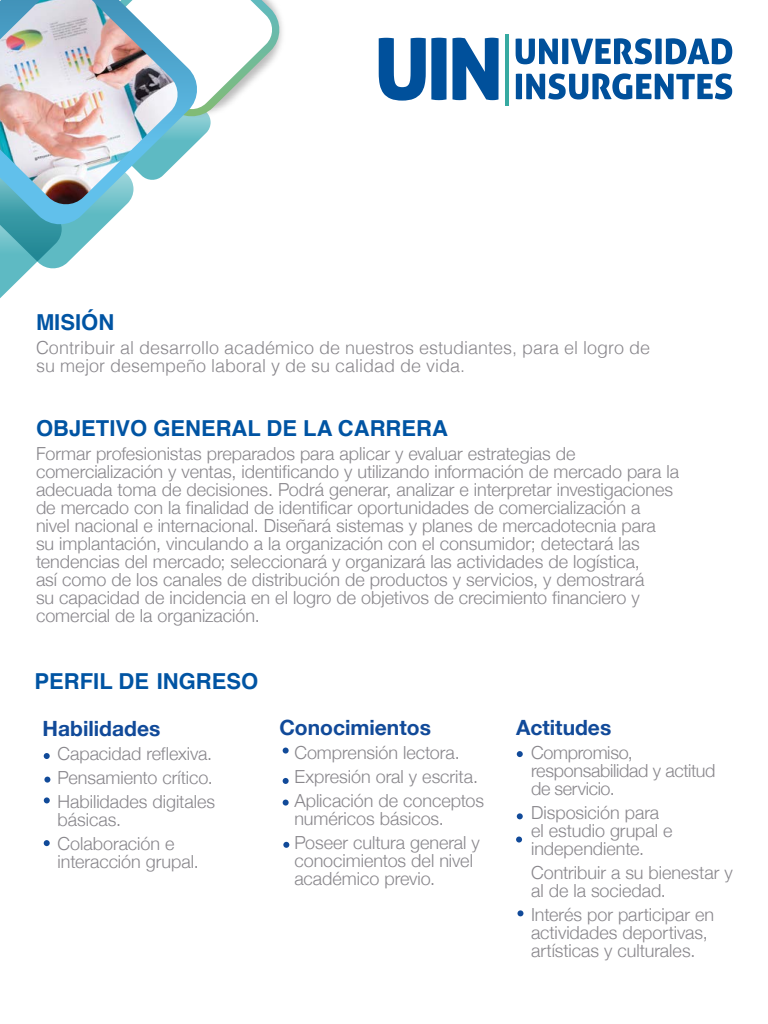
<style>
.page{position:relative;width:768px;height:1024px;background:#fff}
.page>*{position:absolute;margin:0;border:0;box-sizing:border-box;transform-origin:0 0}
.t1{font:700 22px "Helvetica";color:#0054a3}
.t2{font:700 21px "Helvetica Neue";color:#114a99}
.t3{font:300 18px/18px "Helvetica Neue";color:#89878c}
.t4{font:300 18px/18px "Helvetica";color:#89878c}
.t5{font:300 18px/18px "Helvetica Neue";letter-spacing:-.02em;color:#89878c}
</style>
<div class="page">
<svg style="left:516px;top:38px;width:216px;height:26px"></svg>
<svg style="left:516px;top:73px;width:216px;height:27px"></svg>
<svg style="left:379px;top:38px;width:68px;height:63px"></svg>
<svg style="left:453px;top:38px;width:46px;height:62px"></svg>
<hr style="left:505px;top:34px;width:3px;height:72px;background:#37aaa1">
<svg style="left:44px;top:753px;width:6px;height:6px"></svg>
<svg style="left:44px;top:777px;width:6px;height:6px"></svg>
<svg style="left:44px;top:840px;width:6px;height:6px"></svg>
<svg style="left:44px;top:797px;width:6px;height:6px"></svg>
<svg style="left:283px;top:748px;width:6px;height:6px"></svg>
<svg style="left:283px;top:842px;width:6px;height:6px"></svg>
<svg style="left:283px;top:778px;width:6px;height:6px"></svg>
<svg style="left:283px;top:800px;width:6px;height:6px"></svg>
<svg style="left:517px;top:751px;width:6px;height:6px"></svg>
<svg style="left:517px;top:910px;width:6px;height:6px"></svg>
<svg style="left:517px;top:813px;width:6px;height:6px"></svg>
<svg style="left:516px;top:837px;width:6px;height:6px"></svg>
<svg style="left:0;top:0;width:282px;height:298px"></svg>
<svg style="left:0;top:0;width:200px;height:227px"></svg>
<img style="left:0;top:0;width:180px;height:207px">
<p class="t1" style="left:36px;top:304px;width:80px">MISIÓN</p>
<p class="t4" style="left:36px;top:337px;width:616px">Contribuir al desarrollo académico de nuestros estudiantes, para el logro de su mejor desempeño laboral y de su calidad de vida.</p>
<p class="t1" style="left:36px;top:410px;width:413px">OBJETIVO GENERAL DE LA CARRERA</p>
<p class="t3" style="left:36px;top:443px;width:645px">Formar profesionistas preparados para aplicar y evaluar estrategias de comercialización y ventas, identificando y utilizando información de mercado para la adecuada toma de decisiones. Podrá generar, analizar e interpretar investigaciones de mercado con la finalidad de identificar oportunidades de comercialización a<br>nivel nacional e internacional. Diseñará sistemas y planes de mercadotecnia para<br>su implantación, vinculando a la organización con el consumidor; detectará las tendencias del mercado; seleccionará y organizará las actividades de logística,<br>así como de los canales de distribución de productos y servicios, y demostrará<br>su capacidad de incidencia en el logro de objetivos de crecimiento financiero y comercial de la organización.</p>
<p class="t1" style="left:35px;top:664px;width:225px">PERFIL DE INGRESO</p>
<p class="t2" style="left:43px;top:712px;width:119px">Habilidades</p>
<p class="t3" style="left:58px;top:740px;width:159px;line-height:24px">Capacidad reflexiva.<br>Pensamiento crítico.<br>Habilidades digitales</p>
<p class="t3" style="left:58px;top:806px;width:118px;line-height:24px">básicas.<br>Colaboración e</p>
<p class="t3" style="left:58px;top:851px;width:143px">interacción grupal.</p>
<p class="t2" style="left:279px;top:711px;width:153px">Conocimientos</p>
<p class="t3" style="left:294px;top:740px;width:191px;line-height:24px">Comprensión lectora.<br>Expresión oral y escrita.<br>Aplicación de conceptos</p>
<p class="t3" style="left:294px;top:806px;width:187px;line-height:24px">numéricos básicos.<br>Poseer cultura general y</p>
<p class="t3" style="left:294px;top:850px;width:180px">conocimientos del nivel académico previo.</p>
<p class="t2" style="left:516px;top:711px;width:97px">Actitudes</p>
<p class="t5" style="left:531px;top:743px;width:186px">Compromiso, responsabilidad y actitud de servicio.</p>
<p class="t3" style="left:531px;top:803px;width:143px">Disposición para el estudio grupal e independiente.</p>
<p class="t3" style="left:531px;top:863px;width:203px">Contribuir a su bienestar y al de la sociedad.</p>
<p class="t3" style="left:531px;top:904px;width:185px">Interés por participar en actividades deportivas, artísticas y culturales.</p>
</div>
